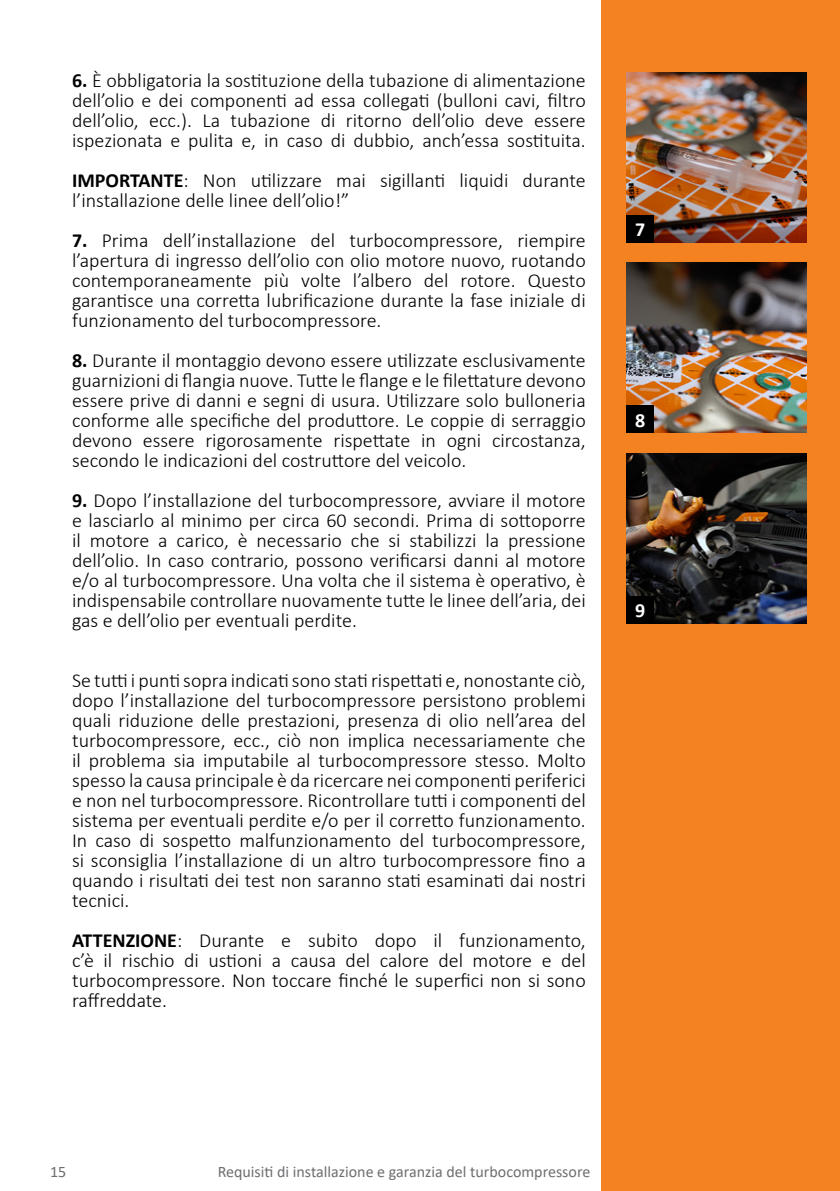
<style>
.page{position:relative;width:840px;height:1191px;background:#fff}
.page>*{position:absolute;margin:0;border:0;box-sizing:border-box;transform-origin:0 0}
.t1{font:300 20px/20px "Calibri";color:#000;text-align:justify}
.t2{font:700 20px "Calibri";color:#fff}
.t3{font:16px "Calibri";color:#6d6e71}
.s1{font-weight:700}
</style>
<div class="page">
<div style="left:601px;top:0;width:238px;height:1191px;background:#f58220"></div>
<img style="left:626px;top:72px;width:180px;height:170px">
<div style="left:626px;top:215px;width:27px;height:27px;background:#000"></div>
<img style="left:626px;top:263px;width:180px;height:170px">
<div style="left:626px;top:405px;width:27px;height:28px;background:#000"></div>
<img style="left:626px;top:453px;width:180px;height:170px">
<div style="left:626px;top:596px;width:27px;height:27px;background:#000"></div>
<p class="t1" style="left:72px;top:70px;width:515px"><span class="s1">6.</span> È obbligatoria la sostituzione della tubazione di alimentazione dell’olio e dei componenti ad essa collegati (bulloni cavi, filtro dell’olio, ecc.). La tubazione di ritorno dell’olio deve essere ispezionata e pulita e, in caso di dubbio, anch’essa sostituita.</p>
<p class="t1" style="left:72px;top:170px;width:515px"><span class="s1">IMPORTANTE</span>: Non utilizzare mai sigillanti liquidi durante l’installazione delle linee dell’olio!”</p>
<p class="t1" style="left:72px;top:230px;width:515px"><span class="s1">7.</span> Prima dell’installazione del turbocompressore, riempire l’apertura di ingresso dell’olio con olio motore nuovo, ruotando contemporaneamente più volte l’albero del rotore. Questo garantisce una corretta lubrificazione durante la fase iniziale di funzionamento del turbocompressore.</p>
<p class="t1" style="left:72px;top:350px;width:515px"><span class="s1">8.</span> Durante il montaggio devono essere utilizzate esclusivamente guarnizioni di flangia nuove. Tutte le flange e le filettature devono essere prive di danni e segni di usura. Utilizzare solo bulloneria conforme alle specifiche del produttore. Le coppie di serraggio devono essere rigorosamente rispettate in ogni circostanza, secondo le indicazioni del costruttore del veicolo.</p>
<p class="t1" style="left:72px;top:490px;width:515px"><span class="s1">9.</span> Dopo l’installazione del turbocompressore, avviare il motore e lasciarlo al minimo per circa 60 secondi. Prima di sottoporre il motore a carico, è necessario che si stabilizzi la pressione dell’olio. In caso contrario, possono verificarsi danni al motore e/o al turbocompressore. Una volta che il sistema è operativo, è indispensabile controllare nuovamente tutte le linee dell’aria, dei gas e dell’olio per eventuali perdite.</p>
<p class="t1" style="left:72px;top:670px;width:515px">Se tutti i punti sopra indicati sono stati rispettati e, nonostante ciò, dopo l’installazione del turbocompressore persistono problemi quali riduzione delle prestazioni, presenza di olio nell’area del turbocompressore, ecc., ciò non implica necessariamente che il problema sia imputabile al turbocompressore stesso. Molto spesso la causa principale è da ricercare nei componenti periferici e non nel turbocompressore. Ricontrollare tutti i componenti del sistema per eventuali perdite e/o per il corretto funzionamento.<br>In caso di sospetto malfunzionamento del turbocompressore, si sconsiglia l’installazione di un altro turbocompressore fino a quando i risultati dei test non saranno stati esaminati dai nostri tecnici.</p>
<p class="t1" style="left:72px;top:930px;width:515px"><span class="s1">ATTENZIONE</span>: Durante e subito dopo il funzionamento, c’è il rischio di ustioni a causa del calore del motore e del turbocompressore. Non toccare finché le superfici non si sono raffreddate.</p>
<p class="t2" style="left:635px;top:215px;width:12px">7</p>
<p class="t2" style="left:635px;top:406px;width:12px">8</p>
<p class="t2" style="left:635px;top:596px;width:12px">9</p>
<p class="t3" style="left:50px;top:1160px;width:18px">15</p>
<p class="t3" style="left:218px;top:1160px;width:374px">Requisiti di installazione e garanzia del turbocompressore</p>
</div>
